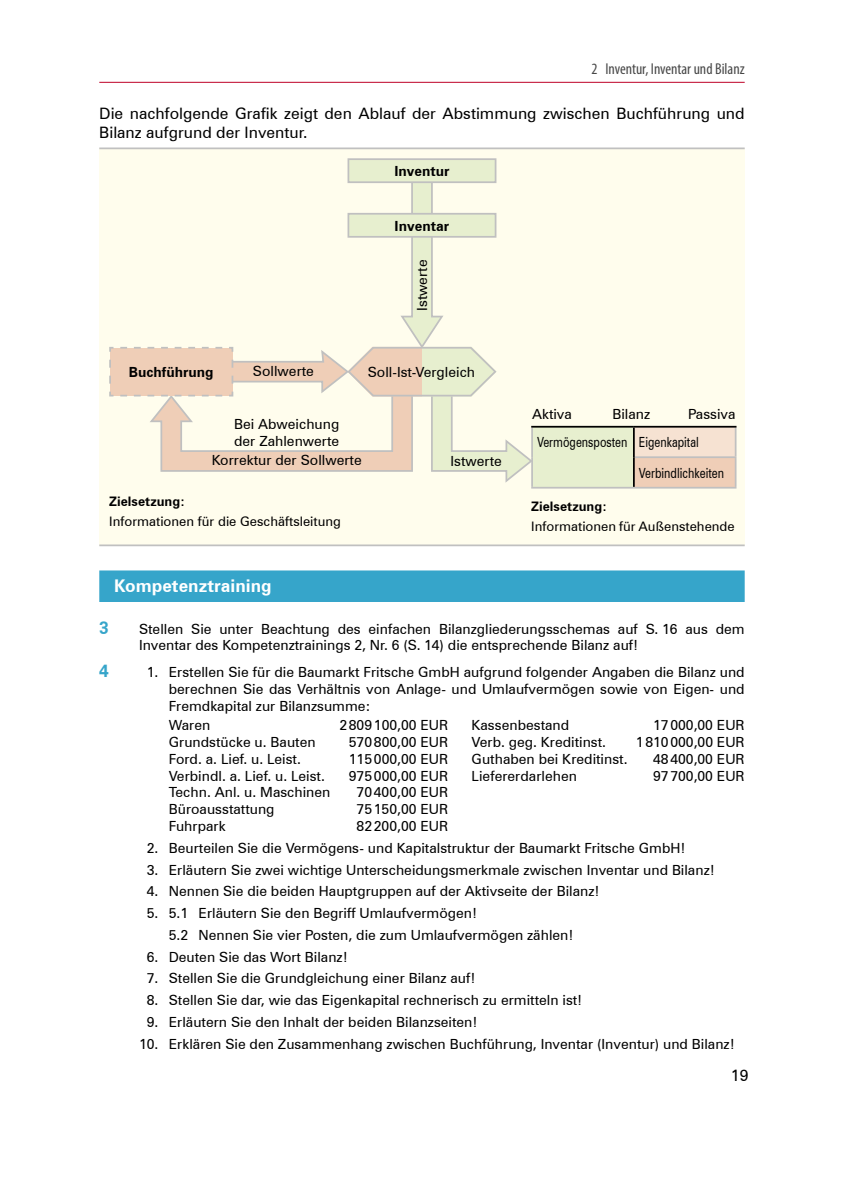
<style>
.page{position:relative;width:844px;height:1191px;background:#fff}
.page>*{position:absolute;margin:0;border:0;box-sizing:border-box;transform-origin:0 0}
.Kompetenztraining{font:700 17.5px "Zurich BT";color:#fff}
.t1{font:700 17.5px "Zurich BT";color:#36a5ca}
.Fließtext{font:15.75px/18.9px "Zurich BT";color:#000}
.Kolumnentitel_rechts{font:condensed 15.75px "Myriad Pro";color:#484848}
.Aufgaben_1{font:14px/16.8px "Zurich BT";color:#000}
.Aufgaben_1_-Einzug{font:14px "Zurich BT";color:#000}
.Aufgaben_1_1{font:14px "Zurich BT";color:#000}
.t2{font:700 14px "Zurich BT";color:#000}
.Aufgaben_1-2{font:14px "Zurich BT";color:#000;scale:.77 1}
.t3{font:13.12px/20.7px "Zurich BT";color:#000}
.s1{font-weight:700}
</style>
<div class="page">
<hr style="left:99px;top:82px;width:645px;height:1px;background:#be0027">
<div style="left:99px;top:570px;width:645px;height:32px;background:#36a5ca"></div>
<div style="left:99px;top:148px;width:645px;height:397px;background:#fffded"></div>
<hr style="left:99px;top:147px;width:645px;height:2px;background:#c0c0c0">
<hr style="left:99px;top:544px;width:645px;height:2px;background:#c0c0c0">
<div style="left:348px;top:159px;width:147px;height:23px;background:#e7efcf"></div>
<div style="left:347px;top:158px;width:149px;height:25px;border:2px solid #c0c0c0"></div>
<svg style="left:109px;top:178px;width:425px;height:305px"></svg>
<div style="left:532px;top:427px;width:101px;height:61px;background:#e7efcf"></div>
<div style="left:633px;top:427px;width:102px;height:30px;background:#f6e2d2"></div>
<div style="left:633px;top:457px;width:102px;height:31px;background:#efceb7"></div>
<hr style="left:531px;top:427px;width:2px;height:30px;background:#c0c0c0">
<hr style="left:734px;top:427px;width:2px;height:29px;background:#c0c0c0">
<hr style="left:531px;top:457px;width:2px;height:30px;background:#c0c0c0">
<hr style="left:634px;top:456px;width:102px;height:2px;background:#c0c0c0">
<hr style="left:734px;top:458px;width:2px;height:29px;background:#c0c0c0">
<hr style="left:531px;top:487px;width:102px;height:1px;background:#c0c0c0">
<hr style="left:633px;top:487px;width:103px;height:1px;background:#c0c0c0">
<hr style="left:531px;top:426px;width:102px;height:1px;background:#000">
<hr style="left:633px;top:426px;width:103px;height:1px;background:#000">
<hr style="left:632px;top:427px;width:2px;height:30px;background:#000">
<hr style="left:632px;top:457px;width:2px;height:30px;background:#000">
<p class="Kolumnentitel_rechts" style="left:591px;top:60px;width:155px">2 Inventur, Inventar und Bilanz</p>
<p class="Fließtext" style="left:99px;top:103px;width:646px">Die nachfolgende Grafik zeigt den Ablauf der Abstimmung zwischen Buchführung und<br>Bilanz aufgrund der Inventur.</p>
<p class="t2" style="left:394px;top:162px;width:57px">Inventur</p>
<p class="t2" style="left:394px;top:217px;width:56px">Inventar</p>
<p class="Aufgaben_1" style="left:413px;top:311px;width:53px;rotate:-90deg">Istwerte</p>
<p class="t2" style="left:129px;top:363px;width:86px">Buchführung</p>
<p class="Aufgaben_1" style="left:253px;top:363px;width:62px">Sollwerte</p>
<p class="Aufgaben_1" style="left:367px;top:363px;width:109px">Soll-Ist-Vergleich</p>
<p class="Aufgaben_1" style="left:234px;top:416px;width:107px">Bei Abweichung der Zahlenwerte</p>
<p class="Aufgaben_1" style="left:211px;top:452px;width:151px">Korrektur der Sollwerte</p>
<p class="Aufgaben_1" style="left:450px;top:452px;width:53px">Istwerte</p>
<p class="Aufgaben_1" style="left:532px;top:406px;width:41px">Aktiva</p>
<p class="Aufgaben_1" style="left:612px;top:406px;width:39px">Bilanz</p>
<p class="Aufgaben_1" style="left:537px;top:400px;width:200px;line-height:28px;text-indent:151px">Passiva<br>Vermögensposten Eigenkapital</p>
<p class="Aufgaben_1-2" style="left:638px;top:464px;width:112px">Verbindlichkeiten</p>
<p class="t3" style="left:109px;top:490px;width:233px"><span class="s1">Zielsetzung:<br></span>Informationen für die Geschäftsleitung</p>
<p class="t3" style="left:531px;top:495px;width:205px"><span class="s1">Zielsetzung:<br></span>Informationen für Außenstehende</p>
<p class="Kompetenztraining" style="left:114px;top:575px;width:159px">Kompetenztraining</p>
<p class="t1" style="left:99px;top:617px;width:11px">3</p>
<p class="Aufgaben_1" style="left:139px;top:620px;width:607px">Stellen Sie unter Beachtung des einfachen Bilanzgliederungsschemas auf S. 16 aus dem<br>Inventar des Kompetenztrainings 2, Nr. 6 (S. 14) die entsprechende Bilanz auf!</p>
<p class="t1" style="left:99px;top:660px;width:11px">4</p>
<p class="Aufgaben_1" style="left:169px;top:663px;width:577px;text-align:justify;text-indent:-22px">1. Erstellen Sie für die Baumarkt Fritsche GmbH aufgrund folgender Angaben die Bilanz und berechnen Sie das Verhältnis von Anlage- und Umlaufvermögen sowie von Eigen- und Fremdkapital zur Bilanzsumme:</p>
<p class="Aufgaben_1_-Einzug" style="left:169px;top:716px;width:43px">Waren</p>
<p class="Aufgaben_1_-Einzug" style="left:339px;top:716px;width:110px">2809100,00 EUR</p>
<p class="Aufgaben_1_-Einzug" style="left:471px;top:716px;width:99px">Kassenbestand</p>
<p class="Aufgaben_1_-Einzug" style="left:653px;top:716px;width:93px">17000,00 EUR</p>
<p class="Aufgaben_1_-Einzug" style="left:169px;top:733px;width:148px">Grundstücke u. Bauten</p>
<p class="Aufgaben_1_-Einzug" style="left:349px;top:733px;width:101px">570800,00 EUR</p>
<p class="Aufgaben_1_-Einzug" style="left:471px;top:733px;width:136px">Verb. geg. Kreditinst.</p>
<p class="Aufgaben_1_-Einzug" style="left:635px;top:733px;width:110px">1810000,00 EUR</p>
<p class="Aufgaben_1_-Einzug" style="left:169px;top:750px;width:134px">Ford. a. Lief. u. Leist.</p>
<p class="Aufgaben_1_-Einzug" style="left:349px;top:750px;width:101px">115000,00 EUR</p>
<p class="Aufgaben_1_-Einzug" style="left:471px;top:750px;width:157px">Guthaben bei Kreditinst.</p>
<p class="Aufgaben_1_-Einzug" style="left:653px;top:750px;width:93px">48400,00 EUR</p>
<p class="Aufgaben_1_-Einzug" style="left:169px;top:767px;width:157px">Verbindl. a. Lief. u. Leist.</p>
<p class="Aufgaben_1_-Einzug" style="left:349px;top:767px;width:101px">975000,00 EUR</p>
<p class="Aufgaben_1_-Einzug" style="left:471px;top:767px;width:107px">Liefererdarlehen</p>
<p class="Aufgaben_1_-Einzug" style="left:653px;top:767px;width:93px">97700,00 EUR</p>
<p class="Aufgaben_1_-Einzug" style="left:169px;top:784px;width:163px">Techn. Anl. u. Maschinen</p>
<p class="Aufgaben_1_-Einzug" style="left:356px;top:784px;width:93px">70400,00 EUR</p>
<p class="Aufgaben_1_-Einzug" style="left:169px;top:800px;width:107px">Büroausstattung</p>
<p class="Aufgaben_1_-Einzug" style="left:356px;top:800px;width:93px">75150,00 EUR</p>
<p class="Aufgaben_1_-Einzug" style="left:169px;top:817px;width:58px">Fuhrpark</p>
<p class="Aufgaben_1_-Einzug" style="left:356px;top:817px;width:93px">82200,00 EUR</p>
<p class="Aufgaben_1" style="left:147px;top:839px;width:540px">2. Beurteilen Sie die Vermögens- und Kapitalstruktur der Baumarkt Fritsche GmbH!</p>
<p class="Aufgaben_1" style="left:147px;top:861px;width:569px">3. Erläutern Sie zwei wichtige Unterscheidungsmerkmale zwischen Inventar und Bilanz!</p>
<p class="Aufgaben_1" style="left:147px;top:882px;width:454px">4. Nennen Sie die beiden Hauptgruppen auf der Aktivseite der Bilanz!</p>
<p class="Aufgaben_1" style="left:147px;top:904px;width:332px">5. 5.1 Erläutern Sie den Begriff Umlaufvermögen!</p>
<p class="Aufgaben_1_1" style="left:169px;top:926px;width:406px">5.2 Nennen Sie vier Posten, die zum Umlaufvermögen zählen!</p>
<p class="Aufgaben_1" style="left:147px;top:948px;width:203px">6. Deuten Sie das Wort Bilanz!</p>
<p class="Aufgaben_1" style="left:147px;top:969px;width:330px">7. Stellen Sie die Grundgleichung einer Bilanz auf!</p>
<p class="Aufgaben_1" style="left:147px;top:991px;width:437px">8. Stellen Sie dar, wie das Eigenkapital rechnerisch zu ermitteln ist!</p>
<p class="Aufgaben_1" style="left:147px;top:1013px;width:332px">9. Erläutern Sie den Inhalt der beiden Bilanzseiten!</p>
<p class="Aufgaben_1" style="left:139px;top:1035px;width:597px">10. Erklären Sie den Zusammenhang zwischen Buchführung, Inventar (Inventur) und Bilanz!</p>
<p class="Fließtext" style="left:730px;top:1066px;width:19px">19</p>
</div>
